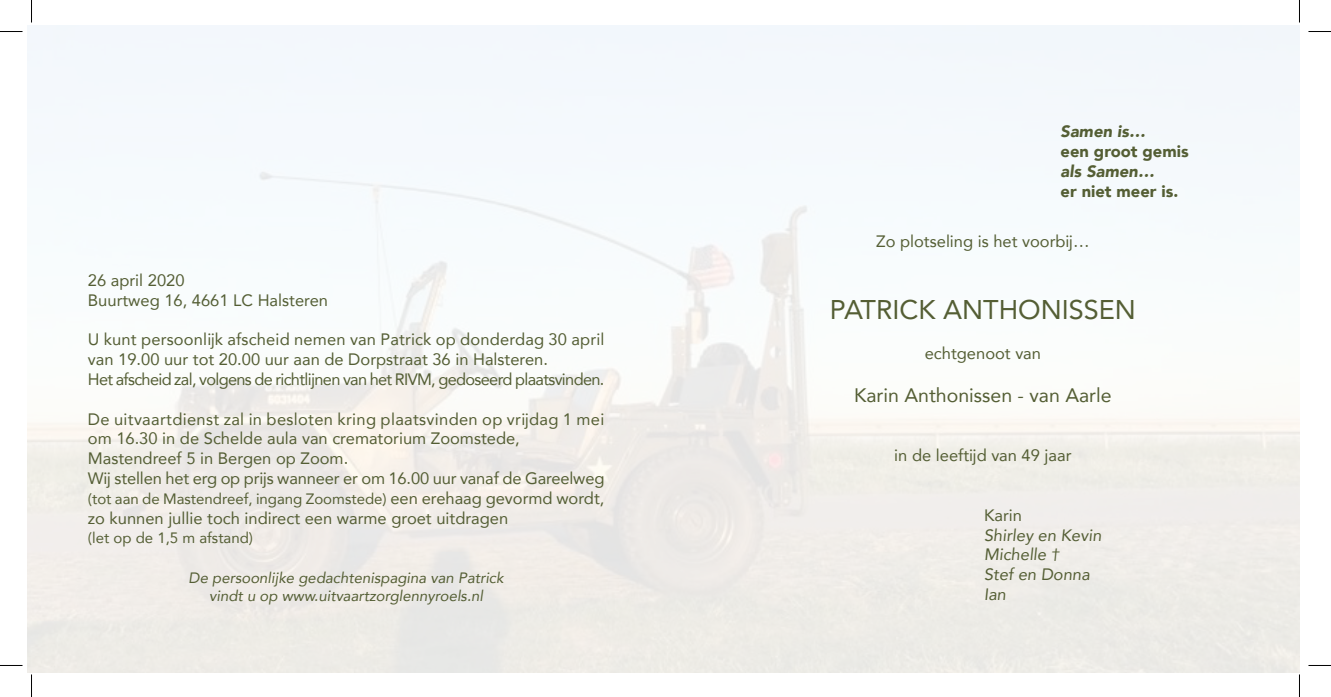
<style>
.page{position:relative;width:1331px;height:697px;background:#fff}
.page>*{position:absolute;margin:0;border:0;box-sizing:border-box;transform-origin:0 0}
.t1{font:27px "Avenir";color:#545e34}
.t2{font:19.5px "Avenir";color:#545e34}
.t3{font:16.5px/19.8px "Avenir";color:#545e34}
.t4{font:900 16.5px/19.8px "Avenir";color:#545e34}
.t5{font:15px "Avenir";color:#545e34}
.t6{font:italic 15px/18px "Avenir";color:#545e34;text-align:center}
.s1{font-size:16.5px}
.s2{font-size:15px}
</style>
<div class="page">
<svg style="left:0;top:31px;width:22px;height:1px"></svg>
<svg style="left:1308px;top:31px;width:22px;height:1px"></svg>
<svg style="left:0;top:665px;width:22px;height:1px"></svg>
<svg style="left:1308px;top:665px;width:22px;height:1px"></svg>
<svg style="left:31px;top:0;width:1px;height:22px"></svg>
<svg style="left:31px;top:674px;width:1px;height:23px"></svg>
<p class="t3" style="left:88px;top:270px;width:241px">26 april 2020<br>Buurtweg 16, 4661 LC Halsteren</p>
<p class="t3" style="left:88px;top:329px;width:518px">U kunt persoonlijk afscheid nemen van Patrick op donderdag 30 april van 19.00 uur tot 20.00 uur aan de Dorpstraat 36 in Halsteren.<br>Het afscheid zal, volgens de richtlijnen van het RIVM, gedoseerd plaatsvinden.</p>
<p class="t3" style="left:88px;top:408px;width:518px">De uitvaartdienst zal in besloten kring plaatsvinden op vrijdag 1 mei om 16.30 in de Schelde aula van crematorium Zoomstede, Mastendreef 5 in Bergen op Zoom.<br>Wij stellen het erg op prijs wanneer er om 16.00 uur vanaf de Gareelweg</p>
<p class="t5" style="left:88px;top:486px;width:518px">(tot aan de Mastendreef, ingang Zoomstede) <span class="s1">een erehaag gevormd wordt,</span></p>
<p class="t3" style="left:88px;top:507px;width:422px">zo kunnen jullie toch indirect een warme groet uitdragen</p>
<p class="t5" style="left:88px;top:526px;width:167px">(let op de 1,5 m afstand)</p>
<p class="t6" style="left:189px;top:568px;width:316px">De persoonlijke gedachtenispagina van Patrick vindt u op www.uitvaartzorglennyroels.nl</p>
<p class="t4" style="left:1060px;top:121px;width:129px">Samen is…<br>een groot gemis als Samen…<br>er niet meer is.</p>
<p class="t3" style="left:876px;top:231px;width:215px">Zo plotseling is het voorbij…</p>
<h1 class="t1" style="left:829px;top:288px;width:307px">PATRICK ANTHONISSEN</h1>
<p class="t3" style="left:924px;top:342px;width:118px">echtgenoot van</p>
<p class="t2" style="left:854px;top:379px;width:259px">Karin Anthonissen - van Aarle</p>
<p class="t3" style="left:894px;top:445px;width:179px">in de leeftijd van 49 jaar</p>
<p class="t3" style="left:983px;top:504px;width:122px">Karin<br>Shirley en Kevin<br>Michelle <span class="s2">†<br></span>Stef en Donna<br>Ian</p>
</div>
